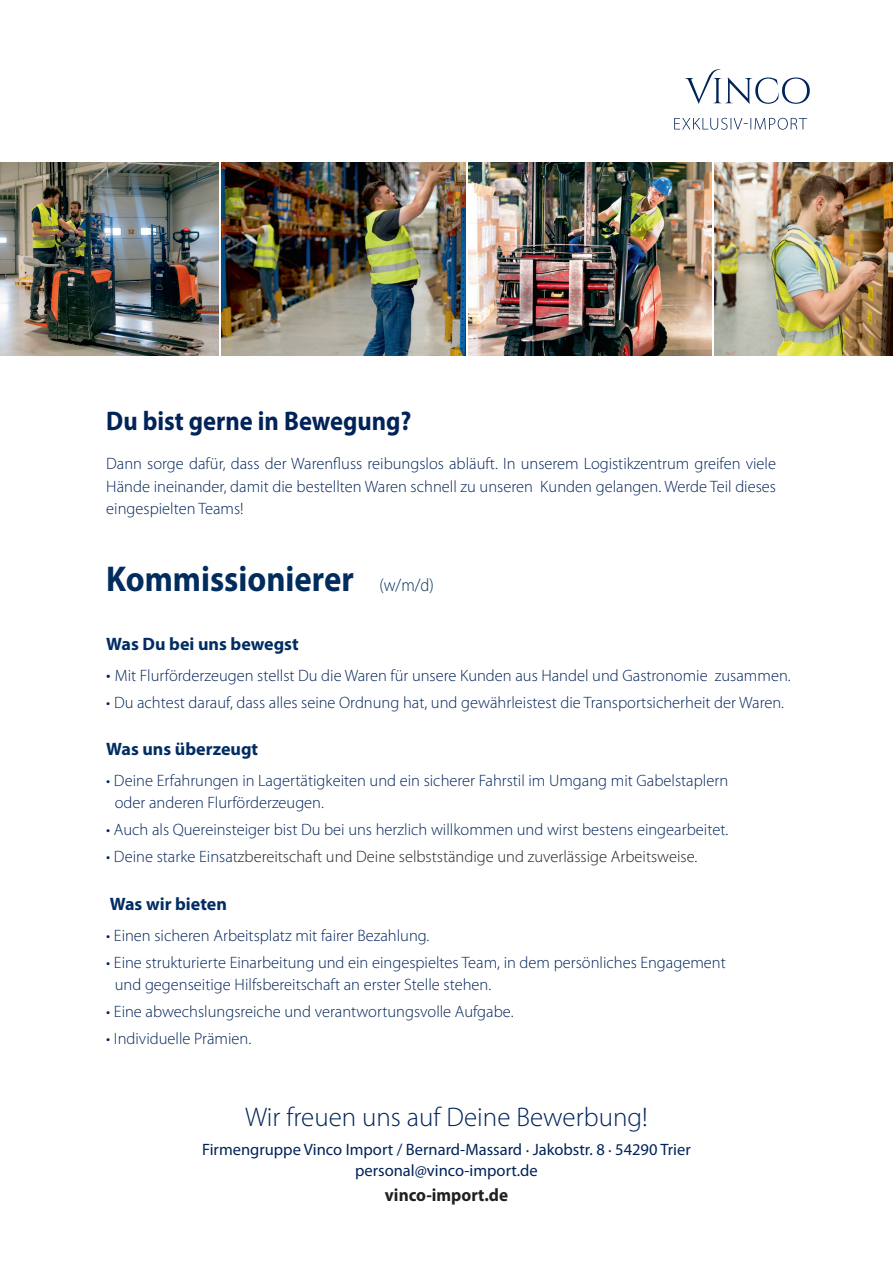
<style>
.page{position:relative;width:893px;height:1263px;background:#fff}
.page>*{position:absolute;margin:0;border:0;box-sizing:border-box;transform-origin:0 0}
.t1{font:700 36px "Myriad Pro";color:#002d5e;scale:.91 1}
.t2{font:300 27px "Myriad Pro";color:#002359}
.t3{font:700 27px "Myriad Pro";color:#002359;scale:.91 1}
.t4{font:700 18px "Myriad Pro";color:#002d62}
.t5{font:700 18px "Myriad Pro";color:#231f20;scale:.95 1}
.t6{font:300 16.5px/22.5px "Myriad Pro";color:#002359}
.t7{font:16.5px/21px "Myriad Pro";color:#002359;text-align:center}
.t8{font:300 16.5px "Myriad Pro";color:#231f20}
.s1{font-weight:300;font-size:18px}
.s2{font-size:18px}
.s3{color:#002359}
</style>
<div class="page">
<img style="left:0;top:163px;width:219px;height:193px">
<img style="left:714px;top:163px;width:179px;height:193px">
<img style="left:468px;top:163px;width:243px;height:193px">
<img style="left:222px;top:163px;width:243px;height:193px">
<svg style="left:685px;top:69px;width:125px;height:35px"></svg>
<svg style="left:674px;top:118px;width:133px;height:12px"></svg>
<h2 class="t3" style="left:106px;top:403px;width:337px">Du bist gerne in Bewegung?</h2>
<p class="t6" style="left:106px;top:452px;width:671px;text-align:justify">Dann sorge dafür, dass der Warenfluss reibungslos abläuft. In unserem Logistikzentrum greifen viele Hände ineinander, damit die bestellten Waren schnell zu unseren Kunden gelangen. Werde Teil dieses eingespielten Teams!</p>
<h1 class="t1" style="left:106px;top:556px;width:361px">Kommissionierer <span class="s1">(w/m/d)</span></h1>
<p class="t4" style="left:106px;top:632px;width:194px">Was Du bei uns bewegst</p>
<p class="t6" style="left:106px;top:664px;width:686px"><span class="s2">•</span> Mit Flurförderzeugen stellst Du die Waren für unsere Kunden aus Handel und Gastronomie zusammen.</p>
<p class="t6" style="left:106px;top:691px;width:679px">• Du achtest darauf, dass alles seine Ordnung hat, und gewährleistest die Transportsicherheit der Waren.</p>
<p class="t4" style="left:106px;top:737px;width:153px">Was uns überzeugt</p>
<p class="t6" style="left:115px;top:769px;width:615px;text-indent:-8px">• Deine Erfahrungen in Lagertätigkeiten und ein sicherer Fahrstil im Umgang mit Gabelstaplern oder anderen Flurförderzeugen.</p>
<p class="t6" style="left:106px;top:818px;width:623px">• Auch als Quereinsteiger bist Du bei uns herzlich willkommen und wirst bestens eingearbeitet.</p>
<p class="t8" style="left:106px;top:846px;width:593px"><span class="s3">• Deine starke Einsa</span>tzbereitschaft und Deine selbstständige und zuverlässige Arbeitsweise.</p>
<p class="t4" style="left:110px;top:892px;width:119px">Was wir bieten</p>
<p class="t6" style="left:106px;top:924px;width:325px">• Einen sicheren Arbeitsplatz mit fairer Bezahlung.</p>
<p class="t6" style="left:115px;top:951px;width:613px;text-indent:-8px">• Eine strukturierte Einarbeitung und ein eingespieltes Team, in dem persönliches Engagement und gegenseitige Hilfsbereitschaft an erster Stelle stehen.</p>
<p class="t6" style="left:106px;top:1000px;width:409px">• Eine abwechslungsreiche und verantwortungsvolle Aufgabe.</p>
<p class="t6" style="left:106px;top:1027px;width:146px">• Individuelle Prämien.</p>
<h2 class="t2" style="left:245px;top:1101px;width:404px">Wir freuen uns auf Deine Bewerbung!</h2>
<p class="t7" style="left:202px;top:1139px;width:490px">Firmengruppe Vinco Import / Bernard-Massard . Jakobstr. 8 . 54290 Trier personal@vinco-import.de</p>
<p class="t5" style="left:385px;top:1183px;width:131px">vinco-import.de</p>
</div>
